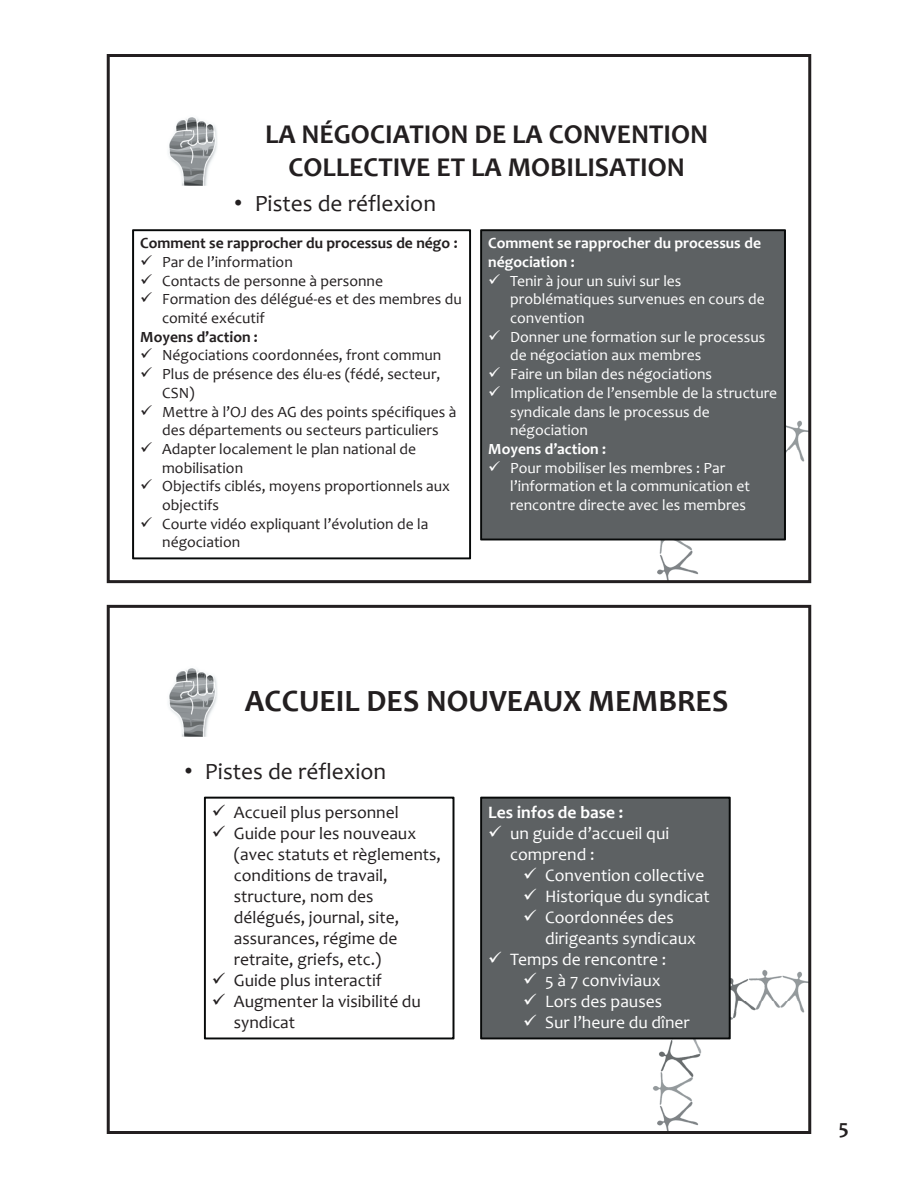
<style>
.page{position:relative;width:918px;height:1188px;background:#fff}
.page>*{position:absolute;margin:0;border:0;box-sizing:border-box;transform-origin:0 0}
.t1{font:700 31.2px "Candara";color:#231f20}
.t2{font:700 27.3px/32.7px "Candara";color:#231f20;text-align:center}
.t3{font:23.4px "Candara";color:#231f20}
.t4{font:700 21px "Candara";color:#231f20}
.t5{font:17.55px/21px "Candara";color:#231f20}
.t6{font:17.55px/21px "Candara";color:#fff}
.t7{font:700 17.55px "Candara";color:#fff}
.t8{font:15.6px/18.8px "Candara";color:#231f20}
.t9{font:15.6px/18.8px "Candara";color:#fff}
.t10{font:700 15.6px/18.8px "Candara";color:#fff}
.t11{font:700 15.6px "Candara";color:#231f20}
.s1{font-family:"Arial"}
</style>
<div class="page">
<img style="left:132px;top:117px;width:675px;height:462px">
<div style="left:108px;top:187px;width:702px;height:132px;background:#fff"></div>
<svg style="left:132px;top:229px;width:339px;height:330px"></svg>
<div style="left:480px;top:229px;width:306px;height:311px;background:#5d6163"></div>
<div style="left:107px;top:54px;width:704px;height:529px;border:3px solid #231f20"></div>
<img style="left:168px;top:668px;width:639px;height:462px">
<div style="left:108px;top:738px;width:702px;height:131px;background:#fff"></div>
<svg style="left:204px;top:797px;width:250px;height:242px"></svg>
<div style="left:480px;top:797px;width:251px;height:242px;background:#5d6163"></div>
<div style="left:107px;top:605px;width:704px;height:529px;border:3px solid #231f20"></div>
<h2 class="t2" style="left:265px;top:117px;width:445px">LA NÉGOCIATION DE LA CONVENTION<br>COLLECTIVE ET LA MOBILISATION</h2>
<h3 class="t3" style="left:234px;top:189px;width:203px"><span class="s1">•</span> Pistes de réflexion</h3>
<p class="t11" style="left:140px;top:233px;width:319px">Comment se rapprocher du processus de négo :</p>
<p class="t8" style="left:140px;top:252px;width:154px">✓ Par de l’information</p>
<p class="t8" style="left:140px;top:271px;width:244px">✓ Contacts de personne à personne</p>
<p class="t8" style="left:162px;top:290px;width:301px;text-indent:-22px">✓ Formation des délégué‐es et des membres du comité exécutif</p>
<p class="t11" style="left:140px;top:327px;width:119px">Moyens d’action :</p>
<p class="t8" style="left:140px;top:346px;width:303px">✓ Négociations coordonnées, front commun</p>
<p class="t8" style="left:162px;top:365px;width:280px;text-indent:-22px">✓ Plus de présence des élu‐es (fédé, secteur,<br>CSN)</p>
<p class="t8" style="left:140px;top:402px;width:318px;text-align:center">✓ Mettre à l’OJ des AG des points spécifiques à des départements ou secteurs particuliers</p>
<p class="t8" style="left:162px;top:439px;width:255px;text-indent:-22px">✓ Adapter localement le plan national de mobilisation</p>
<p class="t8" style="left:162px;top:477px;width:289px;text-indent:-22px">✓ Objectifs ciblés, moyens proportionnels aux objectifs</p>
<p class="t8" style="left:162px;top:514px;width:268px;text-indent:-22px">✓ Courte vidéo expliquant l’évolution de la négociation</p>
<p class="t10" style="left:488px;top:234px;width:274px">Comment se rapprocher du processus de négociation :</p>
<p class="t9" style="left:510px;top:271px;width:256px;text-indent:-22px">✓ Tenir à jour un suivi sur les problématiques survenues en cours de convention</p>
<p class="t9" style="left:510px;top:327px;width:257px;text-indent:-22px">✓ Donner une formation sur le processus de négociation aux membres</p>
<p class="t9" style="left:488px;top:365px;width:225px">✓ Faire un bilan des négociations</p>
<p class="t9" style="left:510px;top:383px;width:269px;text-indent:-22px">✓ Implication de l’ensemble de la structure syndicale dans le processus de négociation</p>
<p class="t10" style="left:488px;top:439px;width:119px">Moyens d’action :</p>
<p class="t9" style="left:510px;top:458px;width:242px;text-indent:-22px">✓ Pour mobiliser les membres : Par l’information et la communication et rencontre directe avec les membres</p>
<h1 class="t1" style="left:245px;top:682px;width:485px">ACCUEIL DES NOUVEAUX MEMBRES</h1>
<h3 class="t3" style="left:184px;top:757px;width:203px"><span class="s1">•</span> Pistes de réflexion</h3>
<p class="t5" style="left:212px;top:801px;width:188px">✓ Accueil plus personnel</p>
<p class="t5" style="left:234px;top:822px;width:209px;text-indent:-22px">✓ Guide pour les nouveaux (avec statuts et règlements, conditions de travail, structure, nom des délégués, journal, site, assurances, régime de retraite, griefs, etc.)</p>
<p class="t5" style="left:212px;top:970px;width:171px">✓ Guide plus interactif</p>
<p class="t5" style="left:234px;top:991px;width:189px;text-indent:-22px">✓ Augmenter la visibilité du syndicat</p>
<p class="t7" style="left:488px;top:801px;width:137px">Les infos de base :</p>
<p class="t6" style="left:510px;top:822px;width:161px;text-indent:-22px">✓ un guide d’accueil qui comprend :</p>
<p class="t6" style="left:523px;top:864px;width:183px">✓ Convention collective</p>
<p class="t6" style="left:523px;top:885px;width:188px">✓ Historique du syndicat</p>
<p class="t6" style="left:545px;top:906px;width:152px;text-indent:-22px">✓ Coordonnées des dirigeants syndicaux</p>
<p class="t6" style="left:488px;top:949px;width:180px">✓ Temps de rencontre :</p>
<p class="t6" style="left:523px;top:970px;width:139px">✓ 5 à 7 conviviaux</p>
<p class="t6" style="left:523px;top:991px;width:140px">✓ Lors des pauses</p>
<p class="t6" style="left:523px;top:1012px;width:168px">✓ Sur l’heure du dîner</p>
<h3 class="t4" style="left:839px;top:1114px;width:11px">5</h3>
</div>
